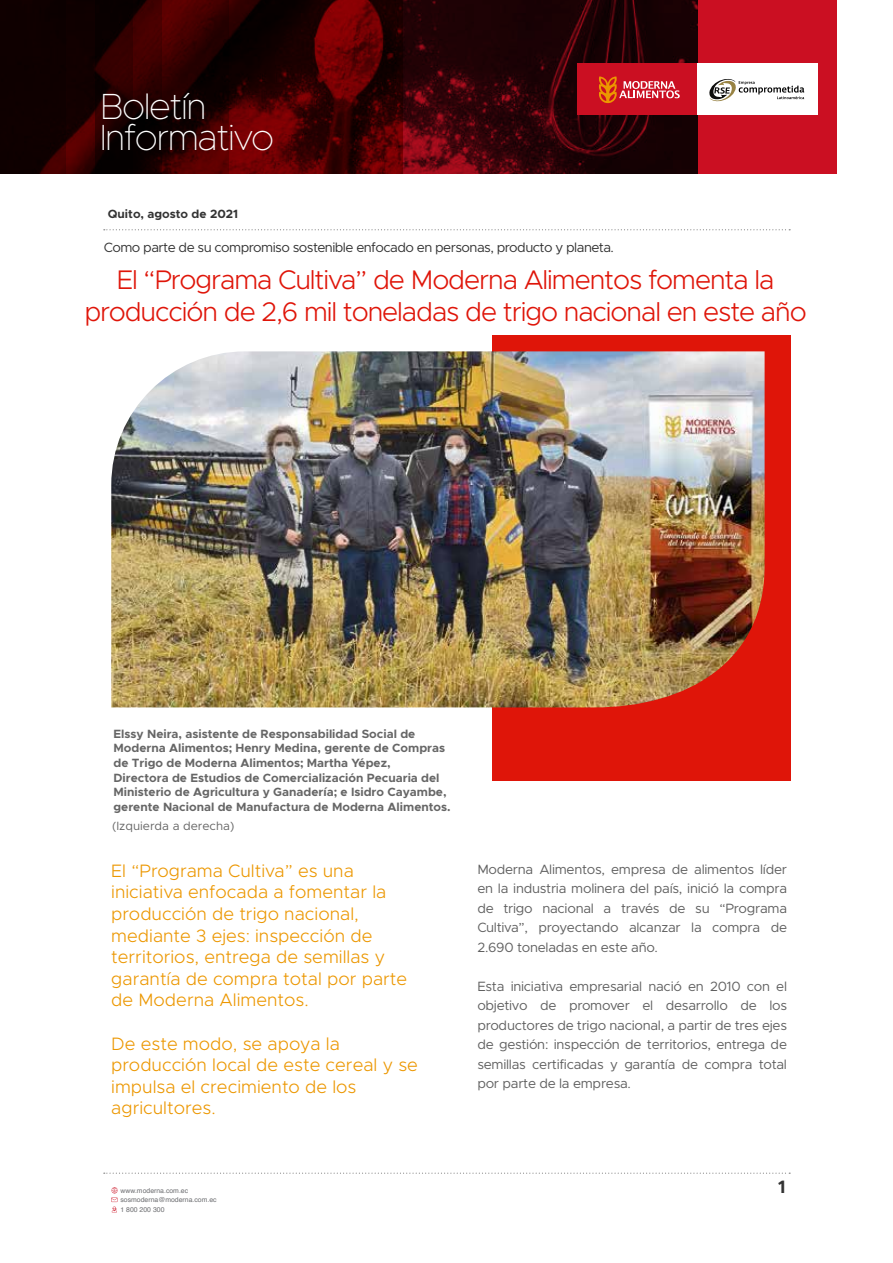
<style>
.page{position:relative;width:893px;height:1263px;background:#fff}
.page>*{position:absolute;margin:0;border:0;box-sizing:border-box;transform-origin:0 0}
.t1{font:100 36.45px/31px "Metropolis";letter-spacing:-.04em;color:#fff}
.t2{font:300 27px/32.5px "Metropolis";letter-spacing:-.04em;color:#df1509;text-align:center}
.t3{font:300 18px/21.6px "Metropolis";color:#ec9700}
.t4{font:700 18px "Metropolis";color:#333}
.t5{font:13.5px/19.5px "Metropolis";letter-spacing:-.02em;color:#606060;text-align:justify}
.t6{font:13.5px "Metropolis";letter-spacing:-.04em;color:#333}
.t7{font:700 12px/14.7px "Metropolis";color:#666}
.t8{font:12px "Metropolis";color:#666}
.t9{font:700 12px "Metropolis";color:#333}
.t10{font:6.9px/10.4px "Helvetica";color:#6d6e71}
</style>
<div class="page">
<div style="left:492px;top:335px;width:298px;height:445px;background:#df1509"></div>
<img style="left:111px;top:351px;width:654px;height:356px">
<svg style="left:403px;top:0;width:433px;height:173px;background:#58060e"></svg>
<svg style="left:228px;top:0;width:175px;height:173px;background:#410001"></svg>
<svg style="left:66px;top:0;width:29px;height:173px;background:#210000"></svg>
<div style="left:0;top:0;width:66px;height:173px;background:#0f0000"></div>
<svg style="left:162px;top:0;width:66px;height:173px;background:#300000"></svg>
<svg style="left:95px;top:0;width:67px;height:173px;background:#200000"></svg>
<svg style="left:104px;top:229px;width:686px;height:1px"></svg>
<svg style="left:104px;top:1172px;width:686px;height:2px"></svg>
<svg style="left:111px;top:1187px;width:7px;height:25px"></svg>
<div style="left:577px;top:63px;width:120px;height:52px;background:#cb0f22"></div>
<svg style="left:599px;top:76px;width:81px;height:27px"></svg>
<div style="left:697px;top:63px;width:121px;height:52px;background:#fff"></div>
<svg style="left:709px;top:79px;width:95px;height:23px"></svg>
<h1 class="t1" style="left:100px;top:91px;width:176px">Boletín<br>Informativo</h1>
<p class="t9" style="left:108px;top:206px;width:132px">Quito, agosto de 2021</p>
<p class="t6" style="left:104px;top:239px;width:512px">Como parte de su compromiso sostenible enfocado en personas, producto y planeta.</p>
<h2 class="t2" style="left:84px;top:263px;width:724px">El “Programa Cultiva” de Moderna Alimentos fomenta la producción de 2,6 mil toneladas de trigo nacional en este año</h2>
<p class="t7" style="left:113px;top:726px;width:339px">Elssy Neira, asistente de Responsabilidad Social de Moderna Alimentos; Henry Medina, gerente de Compras de Trigo de Moderna Alimentos; Martha Yépez,<br>Directora de Estudios de Comercialización Pecuaria del Ministerio de Agricultura y Ganadería; e Isidro Cayambe, gerente Nacional de Manufactura de Moderna Alimentos.</p>
<p class="t8" style="left:112px;top:818px;width:124px">(Izquierda a derecha)</p>
<h3 class="t3" style="left:111px;top:860px;width:297px">El “Programa Cultiva” es una iniciativa enfocada a fomentar la producción de trigo nacional, mediante 3 ejes: inspección de territorios, entrega de semillas y garantía de compra total por parte de Moderna Alimentos.</h3>
<h3 class="t3" style="left:111px;top:1032px;width:308px">De este modo, se apoya la producción local de este cereal y se impulsa el crecimiento de los agricultores.</h3>
<p class="t5" style="left:477px;top:859px;width:311px">Moderna Alimentos, empresa de alimentos líder en la industria molinera del país, inició la compra de trigo nacional a través de su “Programa Cultiva”, proyectando alcanzar la compra de 2.690 toneladas en este año.</p>
<p class="t5" style="left:477px;top:976px;width:311px">Esta iniciativa empresarial nació en 2010 con el objetivo de promover el desarrollo de los productores de trigo nacional, a partir de tres ejes de gestión: inspección de territorios, entrega de semillas certificadas y garantía de compra total por parte de la empresa.</p>
<p class="t10" style="left:120px;top:1185px;width:69px">www.moderna.com.ec</p>
<h3 class="t4" style="left:778px;top:1175px;width:9px">1</h3>
<p class="t10" style="left:120px;top:1194px;width:98px">sosmoderna@moderna.com.ec<br>1 800 200 300</p>
</div>
